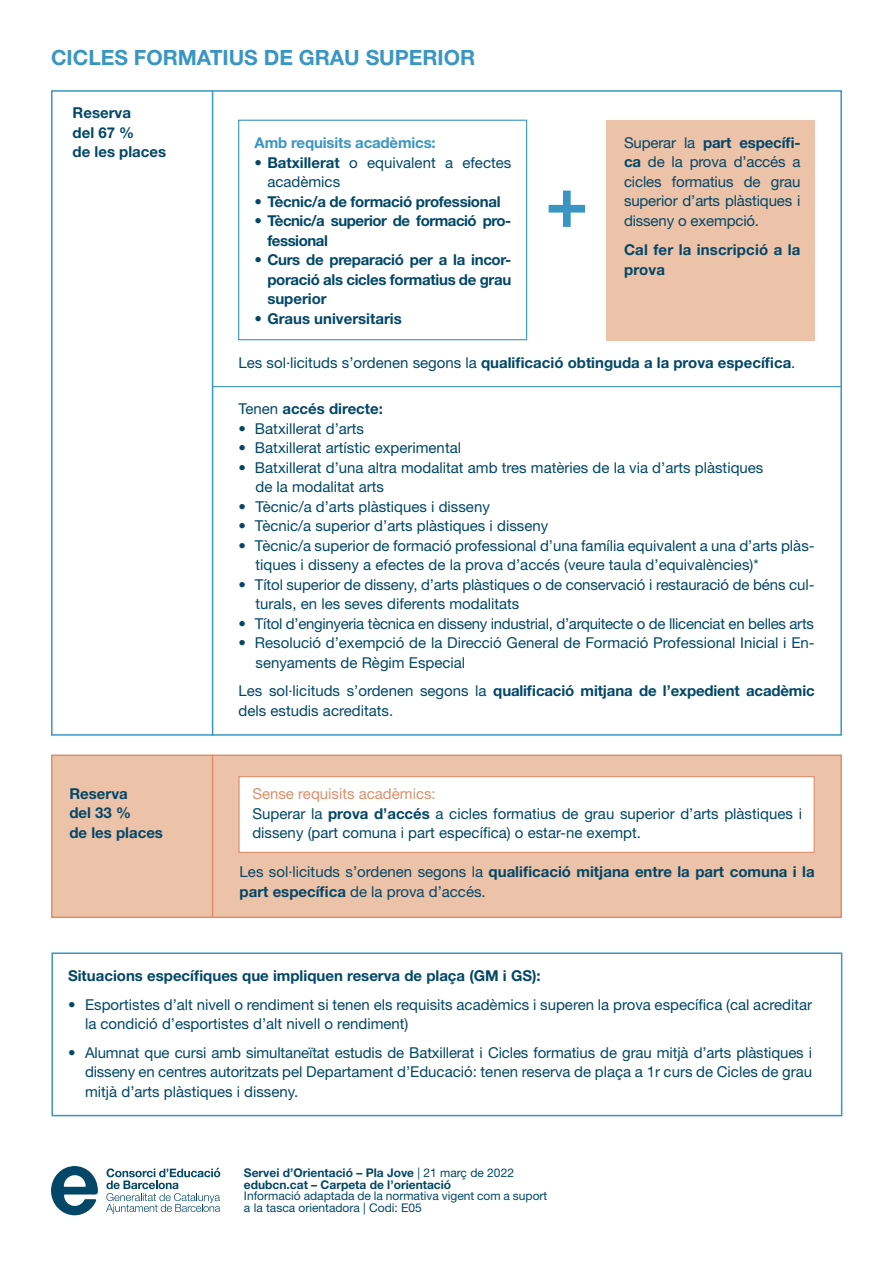
<style>
.page{position:relative;width:893px;height:1263px;background:#fff}
.page>*{position:absolute;margin:0;border:0;box-sizing:border-box;transform-origin:0 0}
.t1{font:700 72px "Helvetica Neue LT Std";color:#3996c3}
.t2{font:700 21px "Helvetica Neue LT Std";color:#3996c3}
.t3{font:15px/19.5px "Helvetica Neue LT Std";color:#024767}
.t4{font:700 15px/19.5px "Helvetica Neue LT Std";color:#024767}
.t5{font:15px "Helvetica Neue LT Std";letter-spacing:-.02em;color:#024767}
.t6{font:700 15px/19.5px "Helvetica Neue LT Std";letter-spacing:-.03em;color:#024767}
.t7{font:700 15px "Helvetica Neue LT Std";letter-spacing:-.02em;color:#024767}
.t8{font:15px "Helvetica Neue LT Std";color:#dd8f6b}
.t9{font:700 15px "Helvetica Neue LT Std";letter-spacing:-.01em;color:#3996c3}
.t10{font:12px "Helvetica Neue LT Std";color:#024767}
.t11{font:700 12px "Helvetica Neue LT Std";color:#024767}
.s1{font-weight:700}
.s2{font-weight:400}
</style>
<div class="page">
<svg style="left:51px;top:1166px;width:47px;height:49px"></svg>
<svg style="left:106px;top:1168px;width:114px;height:46px"></svg>
<div style="left:51px;top:754px;width:791px;height:164px;background:#ecc2a9;border:2px solid #dd8f6b"></div>
<div style="left:238px;top:776px;width:577px;height:77px;background:#fff;border:1px solid #dd8f6b"></div>
<hr style="left:212px;top:754px;width:1px;height:163px;background:#dd8f6b">
<hr style="left:212px;top:91px;width:1px;height:645px;background:#3996c3">
<div style="left:238px;top:120px;width:289px;height:220px;border:1px solid #3996c3"></div>
<div style="left:606px;top:120px;width:209px;height:220px;background:#ecc2a9"></div>
<hr style="left:213px;top:386px;width:628px;height:1px;background:#3996c3">
<div style="left:51px;top:952px;width:791px;height:164px;border:2px solid #3996c3"></div>
<p class="t2" style="left:51px;top:44px;width:426px">CICLES FORMATIUS DE GRAU SUPERIOR</p>
<h2 class="t4" style="left:73px;top:103px;width:60px">Reserva</h2>
<h2 class="t4" style="left:73px;top:122px;width:63px">del 67 %</h2>
<h2 class="t4" style="left:73px;top:142px;width:95px">de les places</h2>
<p class="t9" style="left:255px;top:133px;width:183px">Amb requisits acadèmics:</p>
<p class="t3" style="left:267px;top:152px;width:245px;text-indent:-13px"><span class="s1">• Batxillerat</span> o equivalent a efectes acadèmics</p>
<p class="t7" style="left:255px;top:192px;width:247px">• Tècnic/a de formació professional</p>
<p class="t6" style="left:267px;top:211px;width:245px;text-indent:-13px">• Tècnic/a superior de formació pro&shy;fessional</p>
<p class="t4" style="left:267px;top:250px;width:245px;text-align:justify;text-indent:-13px">• Curs de preparació per a la incor&shy;poració als cicles formatius de grau superior</p>
<p class="t4" style="left:255px;top:308px;width:149px">• Graus universitaris</p>
<h1 class="t1" style="left:545px;top:157px;width:45px">+</h1>
<p class="t3" style="left:624px;top:132px;width:178px;text-align:justify">Superar la <span class="s1">part específi&shy;ca</span> de la prova d’accés a cicles formatius de grau superior d’arts plàstiques i disseny o exempció.</p>
<p class="t4" style="left:624px;top:240px;width:178px">Cal fer la inscripció a la prova</p>
<p class="t4" style="left:238px;top:353px;width:558px"><span class="s2">Les sol·licituds s’ordenen segons la</span> qualificació obtinguda a la prova específica<span class="s2">.</span></p>
<h2 class="t4" style="left:69px;top:783px;width:60px">Reserva</h2>
<h2 class="t4" style="left:69px;top:803px;width:63px">del 33 %</h2>
<h2 class="t4" style="left:69px;top:822px;width:95px">de les places</h2>
<p class="t4" style="left:238px;top:399px;width:146px"><span class="s2">Tenen</span> accés directe:</p>
<p class="t3" style="left:238px;top:418px;width:127px">• Batxillerat d’arts</p>
<p class="t3" style="left:238px;top:438px;width:224px">• Batxillerat artístic experimental</p>
<p class="t3" style="left:238px;top:457px;width:526px">• Batxillerat d’una altra modalitat amb tres matèries de la via d’arts plàstiques</p>
<p class="t3" style="left:255px;top:477px;width:130px">de la modalitat arts</p>
<p class="t3" style="left:238px;top:496px;width:253px">• Tècnic/a d’arts plàstiques i disseny</p>
<p class="t3" style="left:238px;top:516px;width:311px">• Tècnic/a superior d’arts plàstiques i disseny</p>
<p class="t3" style="left:255px;top:535px;width:561px;text-indent:-17px">• Tècnic/a superior de formació professional d’una família equivalent a una d’arts plàs&shy;tiques i disseny a efectes de la prova d’accés (veure taula d’equivalències)*</p>
<p class="t3" style="left:255px;top:574px;width:561px;text-indent:-17px">• Títol superior de disseny, d’arts plàstiques o de conservació i restauració de béns cul&shy;turals, en les seves diferents modalitats</p>
<p class="t5" style="left:238px;top:614px;width:577px">• Títol d’enginyeria tècnica en disseny industrial, d’arquitecte o de llicenciat en belles arts</p>
<p class="t3" style="left:255px;top:633px;width:561px;text-indent:-17px">• Resolució d’exempció de la Direcció General de Formació Professional Inicial i En&shy;senyaments de Règim Especial</p>
<p class="t3" style="left:238px;top:681px;width:578px">Les sol·licituds s’ordenen segons la <span class="s1">qualificació mitjana de l’expedient acadèmic </span>dels estudis acreditats.</p>
<p class="t8" style="left:252px;top:785px;width:185px">Sense requisits acadèmics:</p>
<p class="t3" style="left:252px;top:803px;width:551px">Superar la <span class="s1">prova d’accés</span> a cicles formatius de grau superior d’arts plàstiques i disseny (part comuna i part específica) o estar-ne exempt.</p>
<p class="t4" style="left:240px;top:862px;width:577px"><span class="s2">Les sol·licituds s’ordenen segons la</span> qualificació mitjana entre la part comuna i la part específica <span class="s2">de la prova d’accés.</span></p>
<p class="t4" style="left:68px;top:966px;width:474px">Situacions específiques que impliquen reserva de plaça (GM i GS):</p>
<p class="t3" style="left:85px;top:994px;width:729px;text-indent:-17px">• Esportistes d’alt nivell o rendiment si tenen els requisits acadèmics i superen la prova específica (cal acreditar la condició d’esportistes d’alt nivell o rendiment)</p>
<p class="t3" style="left:85px;top:1042px;width:729px;text-align:justify;text-indent:-17px">• Alumnat que cursi amb simultaneïtat estudis de Batxillerat i Cicles formatius de grau mitjà d’arts plàstiques i disseny en centres autoritzats pel Departament d’Educació: tenen reserva de plaça a 1r curs de Cicles de grau mitjà d’arts plàstiques i disseny.</p>
<p class="t11" style="left:244px;top:1166px;width:272px">Servei d’Orientació – Pla Jove <span class="s2">| 21 març de 2022</span></p>
<p class="t11" style="left:244px;top:1177px;width:209px">edubcn.cat – Carpeta de l’orientació</p>
<p class="t10" style="left:244px;top:1188px;width:305px">Informació adaptada de la normativa vigent com a suport</p>
<p class="t10" style="left:244px;top:1200px;width:180px">a la tasca orientadora | Codi: E05</p>
</div>
